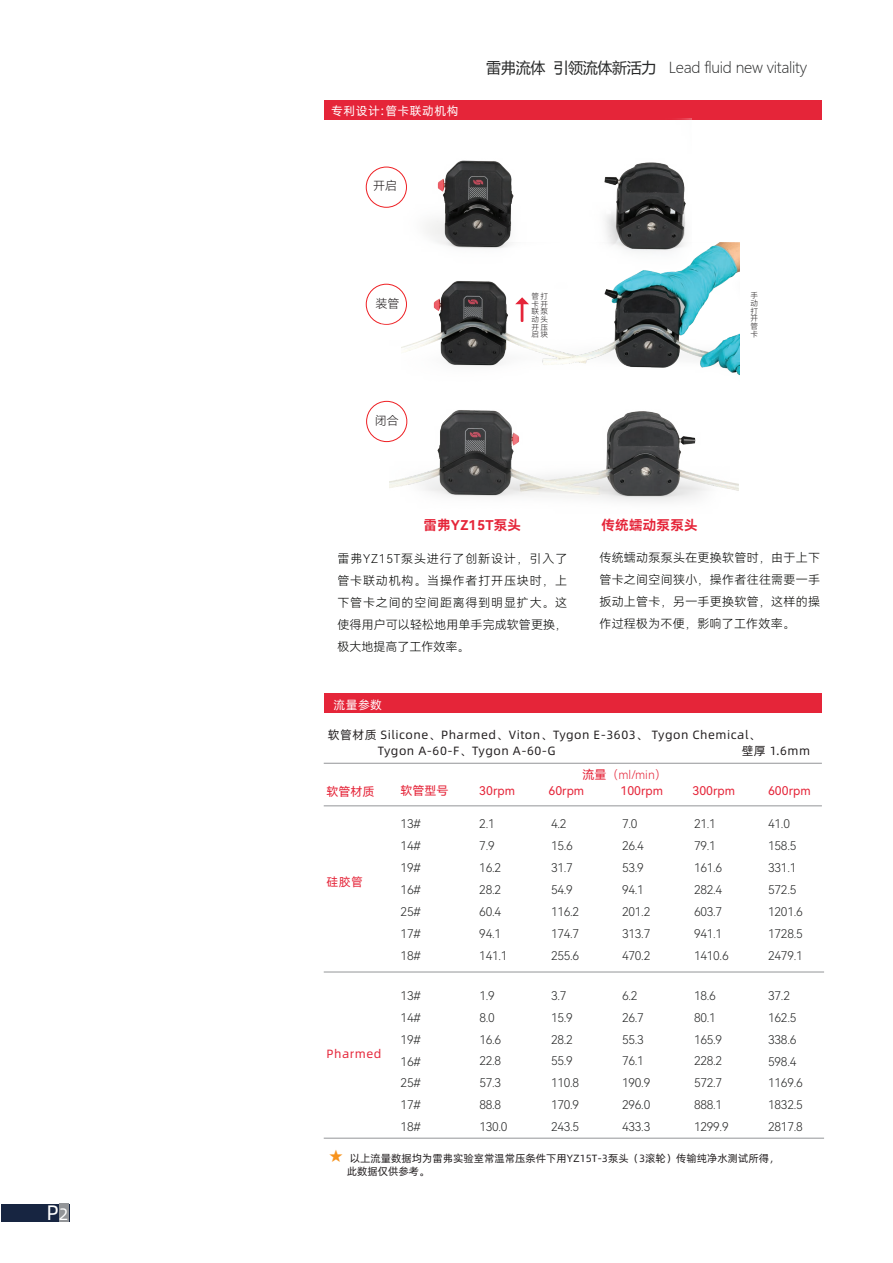
<style>
.page{position:relative;width:893px;height:1263px;background:#fff}
.page>*{position:absolute;margin:0;border:0;box-sizing:border-box;transform-origin:0 0}
.t1{font:21px "Alibaba Pu Hui Ti R";color:#fff}
.t2{font:15px "Microsoft Ya Hei UI Light";letter-spacing:-.02em;color:#262727}
.t3{font:13.5px "Harmony OS Sans SC Bold";letter-spacing:.02em;color:#e52539}
.t4{font:12px/21.9px "Harmony OS Sans SC Light";letter-spacing:-.02em;color:#262727}
.t5{font:12px/22px "Harmony OS Sans SC Light";letter-spacing:.025em;color:#040503;text-align:justify}
.t6{font:12px/16.5px "Alibaba Pu Hui Ti R";letter-spacing:.04em;color:#231f20}
.t7{font:12px "Harmony OS Sans SC";color:#e52539}
.t8{font:12px "Alibaba Pu Hui Ti R";letter-spacing:.04em;color:#fff}
.t9{font:12px "Harmony OS Sans SC Light";color:#e52539}
.t10{font:12px "Alibaba Pu Hui Ti R";letter-spacing:.04em;color:#e52539}
.t11{font:12px "Harmony OS Sans SC Light";color:#231f20}
.t12{font:10.5px/12.6px "Alibaba Pu Hui Ti R";color:#231f20}
.t13{font:7.65px/7.6px "Harmony OS Sans SC Light";color:#231f20;text-align:justify}
.s1{font-size:16.5px}
.s2{font-family:"Microsoft Ya Hei UI"}
.s3{font-family:"Harmony OS Sans SC"}
.s4{font-size:16.5px;color:#f7931d}
</style>
<div class="page">
<div style="left:1px;top:1204px;width:68px;height:18px;background:#172541"></div>
<div style="left:59px;top:1204px;width:10px;height:18px;background:#939598"></div>
<div style="left:324px;top:693px;width:497px;height:19px;background:#e52539"></div>
<div style="left:324px;top:100px;width:497px;height:19px;background:#e52539"></div>
<hr style="left:324px;top:805px;width:498px;height:1px;background:#939598">
<hr style="left:324px;top:763px;width:498px;height:1px;background:#939598">
<hr style="left:324px;top:972px;width:500px;height:1px;background:#939598">
<hr style="left:324px;top:1138px;width:500px;height:1px;background:#939598">
<img style="left:390px;top:347px;width:349px;height:155px">
<img style="left:402px;top:243px;width:337px;height:225px">
<div style="left:366px;top:167px;width:41px;height:41px;border:1px solid #ee1f23;border-radius:50%"></div>
<div style="left:366px;top:284px;width:41px;height:41px;border:1px solid #ee1f23;border-radius:50%"></div>
<div style="left:366px;top:401px;width:41px;height:41px;border:1px solid #ee1f23;border-radius:50%"></div>
<img style="left:382px;top:119px;width:309px;height:206px">
<svg style="left:515px;top:297px;width:14px;height:7px"></svg>
<hr style="left:521px;top:302px;width:2px;height:20px;background:#e52539">
<h1 class="t1" style="left:46px;top:1196px;width:24px">P<span class="s1">2</span></h1>
<p class="t8" style="left:331px;top:102px;width:129px">专利设计:管卡联动机构</p>
<p class="t11" style="left:373px;top:178px;width:25px">开启</p>
<p class="t2" style="left:486px;top:57px;width:322px"><span class="s2">雷弗流体 引领流体新活力</span> Lead fluid new vitality</p>
<p class="t11" style="left:375px;top:296px;width:25px">装管</p>
<p class="t11" style="left:375px;top:412px;width:26px">闭合</p>
<p class="t13" style="left:531px;top:292px;width:18px">管打卡开联泵动头开压启块</p>
<p class="t13" style="left:751px;top:292px;width:9px">手动打开管卡</p>
<p class="t3" style="left:423px;top:516px;width:99px">雷弗YZ15T泵头</p>
<p class="t3" style="left:601px;top:516px;width:98px">传统蠕动泵泵头</p>
<p class="t5" style="left:337px;top:547px;width:231px">雷弗YZ15T泵头进行了创新设计，引入了管卡联动机构。当操作者打开压块时，上下管卡之间的空间距离得到明显扩大。这使得用户可以轻松地用单手完成软管更换，极大地提高了工作效率。</p>
<p class="t5" style="left:599px;top:547px;width:222px">传统蠕动泵泵头在更换软管时，由于上下管卡之间空间狭小，操作者往往需要一手扳动上管卡，另一手更换软管，这样的操作过程极为不便，影响了工作效率。</p>
<p class="t8" style="left:333px;top:696px;width:50px">流量参数</p>
<p class="t6" style="left:378px;top:725px;width:384px;text-indent:-50px">软管材质 Silicone、Pharmed、Viton、Tygon E-3603、 Tygon Chemical、<br>Tygon A-60-F、Tygon A-60-G</p>
<p class="t6" style="left:742px;top:742px;width:70px">壁厚 1.6mm</p>
<p class="t7" style="left:327px;top:783px;width:49px">软管材质</p>
<p class="t7" style="left:401px;top:782px;width:49px">软管型号</p>
<p class="t10" style="left:327px;top:873px;width:38px">硅胶管</p>
<p class="t10" style="left:327px;top:1045px;width:56px">Pharmed</p>
<p class="t4" style="left:401px;top:812px;width:22px;text-align:justify">13# 14# 19# 16# 25# 17# 18#</p>
<p class="t4" style="left:401px;top:984px;width:22px;text-align:justify">13# 14# 19# 16# 25# 17# 18#</p>
<p class="t9" style="left:582px;top:766px;width:86px"><span class="s3">流量</span>（ml/min）</p>
<p class="t7" style="left:479px;top:782px;width:37px">30rpm</p>
<p class="t7" style="left:548px;top:782px;width:37px">60rpm</p>
<p class="t7" style="left:621px;top:782px;width:44px">100rpm</p>
<p class="t7" style="left:692px;top:782px;width:44px">300rpm</p>
<p class="t7" style="left:768px;top:782px;width:44px">600rpm</p>
<p class="t4" style="left:479px;top:812px;width:30px">2.1<br>7.9<br>16.2<br>28.2<br>60.4<br>94.1<br>141.1</p>
<p class="t4" style="left:551px;top:812px;width:30px">4.2<br>15.6<br>31.7<br>54.9<br>116.2<br>174.7<br>255.6</p>
<p class="t4" style="left:622px;top:812px;width:30px">7.0<br>26.4<br>53.9<br>94.1<br>201.2<br>313.7<br>470.2</p>
<p class="t4" style="left:694px;top:812px;width:36px">21.1<br>79.1<br>161.6<br>282.4<br>603.7<br>941.1<br>1410.6</p>
<p class="t4" style="left:768px;top:812px;width:36px">41.0<br>158.5<br>331.1<br>572.5<br>1201.6<br>1728.5<br>2479.1</p>
<p class="t4" style="left:479px;top:984px;width:30px">1.9<br>8.0<br>16.6<br>22.8<br>57.3<br>88.8<br>130.0</p>
<p class="t4" style="left:551px;top:984px;width:30px">3.7<br>15.9<br>28.2<br>55.9<br>110.8<br>170.9<br>243.5</p>
<p class="t4" style="left:622px;top:984px;width:30px">6.2<br>26.7<br>55.3<br>76.1<br>190.9<br>296.0<br>433.3</p>
<p class="t4" style="left:694px;top:984px;width:36px">18.6<br>80.1<br>165.9<br>228.2<br>572.7<br>888.1<br>1299.9</p>
<p class="t4" style="left:768px;top:984px;width:36px">37.2<br>162.5<br>338.6<br>598.4<br>1169.6<br>1832.5<br>2817.8</p>
<p class="t12" style="left:347px;top:1152px;width:434px;text-indent:-19px"><span class="s4">★</span> 以上流量数据均为雷弗实验室常温常压条件下用YZ15T-3泵头（3滚轮）传输纯净水测试所得，此数据仅供参考。</p>
</div>
